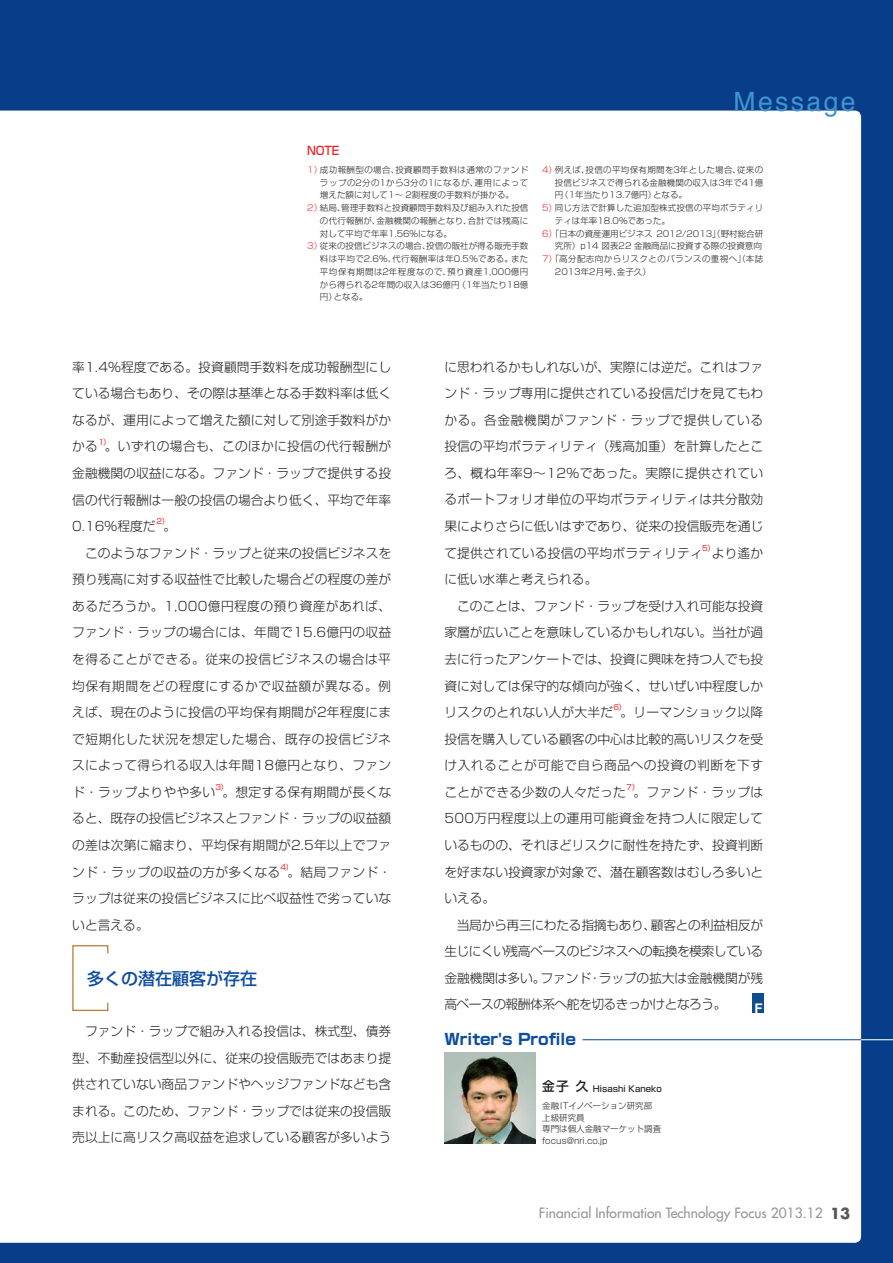
<style>
.page{position:relative;width:893px;height:1263px;background:#083e89}
.page>*{position:absolute;margin:0;border:0;box-sizing:border-box;transform-origin:0 0}
.t1{font:26.55px "Helvetica";letter-spacing:.09em;color:#4194d0}
.t2{font:500 16.95px "Shin Go Pro";color:#0d4da1}
.t3{font:700 15.45px "Shin Go Pro";color:#0d4da1}
.t4{font:13.8px "Futura";color:#939598}
.t5{font:700 13.35px "Helvetica";color:#fff}
.t6{font:300 12.75px/26.5px "Shin Go Pro";color:#231f20;text-align:justify}
.t7{font:300 12.75px/26.5px "Shin Go Pro";letter-spacing:.02em;color:#231f20}
.t8{font:500 11.7px "Shin Go Pro";color:#ee1d23;scale:.93 1}
.t9{font:300 8.55px/11.7px "Shin Go Pro";color:#231f20}
.t10{font:300 8.55px "Shin Go Pro";letter-spacing:.04em;color:#231f20}
.t11{font:300 8.55px "Shin Go Pro";letter-spacing:.035em;color:#231f20}
.t12{font:300 8.55px "Shin Go Pro";letter-spacing:.05em;color:#231f20}
.t13{font:300 8.55px "Shin Go Pro";letter-spacing:.045em;color:#231f20}
.t14{font:300 8.55px "Shin Go Pro";letter-spacing:.06em;color:#231f20}
.t15{font:300 8.55px "Shin Go Pro";letter-spacing:.02em;color:#231f20}
.t16{font:300 8.55px "Shin Go Pro";letter-spacing:.065em;color:#231f20}
.t17{font:300 8.55px "Shin Go Pro";letter-spacing:.025em;color:#231f20}
.t18{font:7.5px "Shin Go Pro";color:#ee1d23}
.s1{color:#ee1d23}
.s2{font-weight:500;font-size:12.75px}
.s3{font-weight:500}
.s4{font-weight:700;font-size:14.85px;color:#57585a}
</style>
<div class="page">
<div style="left:0;top:111px;width:861px;height:1132px;background:#fff"></div>
<hr style="left:861px;top:1039px;width:32px;height:1px;background:#fff">
<hr style="left:583px;top:1039px;width:278px;height:1px;background:#0d4da1">
<svg style="left:72px;top:944px;width:37px;height:68px;background:#f9f4ef"></svg>
<img style="left:445px;top:1053px;width:91px;height:91px">
<div style="left:752px;top:993px;width:11px;height:20px;background:#0f4e8c"></div>
<p class="t8" style="left:307px;top:141px;width:36px">NOTE</p>
<p class="t13" style="left:307px;top:163px;width:223px"><span class="s1">1）</span>成功報酬型の場合、投資顧問手数料は通常のファンド</p>
<p class="t16" style="left:320px;top:175px;width:210px">ラップの2分の1から3分の1になるが、運用によって</p>
<p class="t9" style="left:320px;top:188px;width:196px">増えた額に対して1～ 2割程度の手数料が掛かる。</p>
<p class="t9" style="left:307px;top:201px;width:223px"><span class="s1">2）</span>結局、管理手数料と投資顧問手数料及び組み入れた投信</p>
<p class="t17" style="left:320px;top:214px;width:210px">の代行報酬が、金融機関の報酬となり、合計では残高に</p>
<p class="t9" style="left:320px;top:226px;width:134px">対して平均で年率1.56%になる。</p>
<p class="t9" style="left:307px;top:239px;width:223px"><span class="s1">3）</span>従来の投信ビジネスの場合、投信の販社が得る販売手数</p>
<p class="t10" style="left:320px;top:252px;width:210px">料は平均で2.6%、代行報酬率は年0.5%である。また</p>
<p class="t14" style="left:320px;top:265px;width:210px">平均保有期間は2年程度なので、預り資産1,000億円</p>
<p class="t9" style="left:320px;top:277px;width:210px">から得られる2年間の収入は36億円（1年当たり18億</p>
<p class="t9" style="left:320px;top:290px;width:49px">円）となる。</p>
<h1 class="t1" style="left:733px;top:81px;width:124px">Message</h1>
<p class="t11" style="left:542px;top:163px;width:223px"><span class="s1">4）</span>例えば、投信の平均保有期間を3年とした場合、従来の</p>
<p class="t9" style="left:555px;top:175px;width:210px">投信ビジネスで得られる金融機関の収入は3年で41億</p>
<p class="t9" style="left:555px;top:188px;width:134px">円（1年当たり13.7億円）となる。</p>
<p class="t15" style="left:542px;top:201px;width:223px"><span class="s1">5）</span>同じ方法で計算した追加型株式投信の平均ボラティリ</p>
<p class="t9" style="left:555px;top:214px;width:117px">ティは年率18.0%であった。</p>
<p class="t9" style="left:542px;top:226px;width:223px"><span class="s1">6）</span>「日本の資産運用ビジネス 2012/2013」（野村総合研</p>
<p class="t9" style="left:555px;top:239px;width:208px">究所）p14 図表22 金融商品に投資する際の投資意向</p>
<p class="t12" style="left:542px;top:252px;width:223px"><span class="s1">7）</span>「高分配志向からリスクとのバランスの重視へ」（本誌</p>
<p class="t9" style="left:555px;top:265px;width:98px">2013年2月号、金子久）</p>
<p class="t6" style="left:72px;top:352px;width:320px">率1.4%程度である。投資顧問手数料を成功報酬型にしている場合もあり、その際は基準となる手数料率は低くなるが、運用によって増えた額に対して別途手数料がかかる</p>
<p class="t18" style="left:98px;top:435px;width:14px">1）</p>
<p class="t6" style="left:72px;top:432px;width:320px;text-indent:33px">。いずれの場合も、このほかに投信の代行報酬が金融機関の収益になる。ファンド・ラップで提供する投信の代行報酬は一般の投信の場合より低く、平均で年率0.16%程度だ</p>
<p class="t18" style="left:156px;top:515px;width:14px">2）</p>
<p class="t7" style="left:72px;top:511px;width:320px;text-indent:91px">。<br>　このようなファンド・ラップと従来の投信ビジネスを預り残高に対する収益性で比較した場合どの程度の差があるだろうか。1,000億円程度の預り資産があれば、ファンド・ラップの場合には、年間で15.6億円の収益を得ることができる。従来の投信ビジネスの場合は平均保有期間をどの程度にするかで収益額が異なる。例えば、現在のように投信の平均保有期間が2年程度にまで短期化した状況を想定した場合、既存の投信ビジネスによって得られる収入は年間18億円となり、ファンド・ラップよりやや多い</p>
<p class="t18" style="left:215px;top:781px;width:14px">3）</p>
<p class="t6" style="left:72px;top:777px;width:320px;text-indent:150px">。想定する保有期間が長くなると、既存の投信ビジネスとファンド・ラップの収益額の差は次第に縮まり、平均保有期間が2.5年以上でファンド・ラップの収益の方が多くなる</p>
<p class="t18" style="left:280px;top:861px;width:14px">4）</p>
<p class="t6" style="left:72px;top:857px;width:320px;text-indent:215px">。結局ファンド・ラップは従来の投信ビジネスに比べ収益性で劣っていないと言える。</p>
<h2 class="t2" style="left:87px;top:964px;width:172px">多くの潜在顧客が存在</h2>
<p class="t6" style="left:72px;top:1016px;width:320px">　ファンド・ラップで組み入れる投信は、株式型、債券型、不動産投信型以外に、従来の投信販売ではあまり提供されていない商品ファンドやヘッジファンドなども含まれる。このため、ファンド・ラップでは従来の投信販売以上に高リスク高収益を追求している顧客が多いよう</p>
<p class="t6" style="left:444px;top:352px;width:320px">に思われるかもしれないが、実際には逆だ。これはファンド・ラップ専用に提供されている投信だけを見てもわかる。各金融機関がファンド・ラップで提供している投信の平均ボラティリティ（残高加重）を計算したところ、概ね年率9～12%であった。実際に提供されているポートフォリオ単位の平均ボラティリティは共分散効果によりさらに低いはずであり、従来の投信販売を通じて提供されている投信の平均ボラティリティ</p>
<p class="t18" style="left:702px;top:542px;width:14px">5）</p>
<p class="t6" style="left:712px;top:538px;width:53px">より遙か</p>
<p class="t6" style="left:444px;top:565px;width:320px;text-align:left">に低い水準と考えられる。<br>　このことは、ファンド・ラップを受け入れ可能な投資家層が広いことを意味しているかもしれない。当社が過去に行ったアンケートでは、投資に興味を持つ人でも投資に対しては保守的な傾向が強く、せいぜい中程度しかリスクのとれない人が大半だ</p>
<p class="t18" style="left:613px;top:701px;width:14px">6）</p>
<p class="t6" style="left:444px;top:697px;width:320px;text-indent:176px">。リーマンショック以降投信を購入している顧客の中心は比較的高いリスクを受け入れることが可能で自ら商品への投資の判断を下すことができる少数の人々だった</p>
<p class="t18" style="left:626px;top:781px;width:14px">7）</p>
<p class="t6" style="left:444px;top:777px;width:320px;text-align:left;text-indent:189px">。ファンド・ラップは<br>500万円程度以上の運用可能資金を持つ人に限定しているものの、それほどリスクに耐性を持たず、投資判断を好まない投資家が対象で、潜在顧客数はむしろ多いといえる。<br>　当局から再三にわたる指摘もあり、顧客との利益相反が生じにくい残高ベースのビジネスへの転換を模索している金融機関は多い。ファンド・ラップの拡大は金融機関が残高ベースの報酬体系へ舵を切るきっかけとなろう。</p>
<p class="t5" style="left:754px;top:997px;width:10px">F</p>
<p class="t3" style="left:444px;top:1027px;width:133px">Writer's Profile</p>
<p class="t9" style="left:542px;top:1080px;width:121px;line-height:16.5px"><span class="s2">金子久</span> <span class="s3">Hisashi Kaneko</span>金融ITイノベーション研究部</p>
<p class="t9" style="left:542px;top:1110px;width:121px">上級研究員<br>専門は個人金融マーケット調査focus@nri.co.jp</p>
<p class="t4" style="left:539px;top:1204px;width:313px">Financial Information Technology Focus 2013.12 <span class="s4">13</span></p>
</div>
